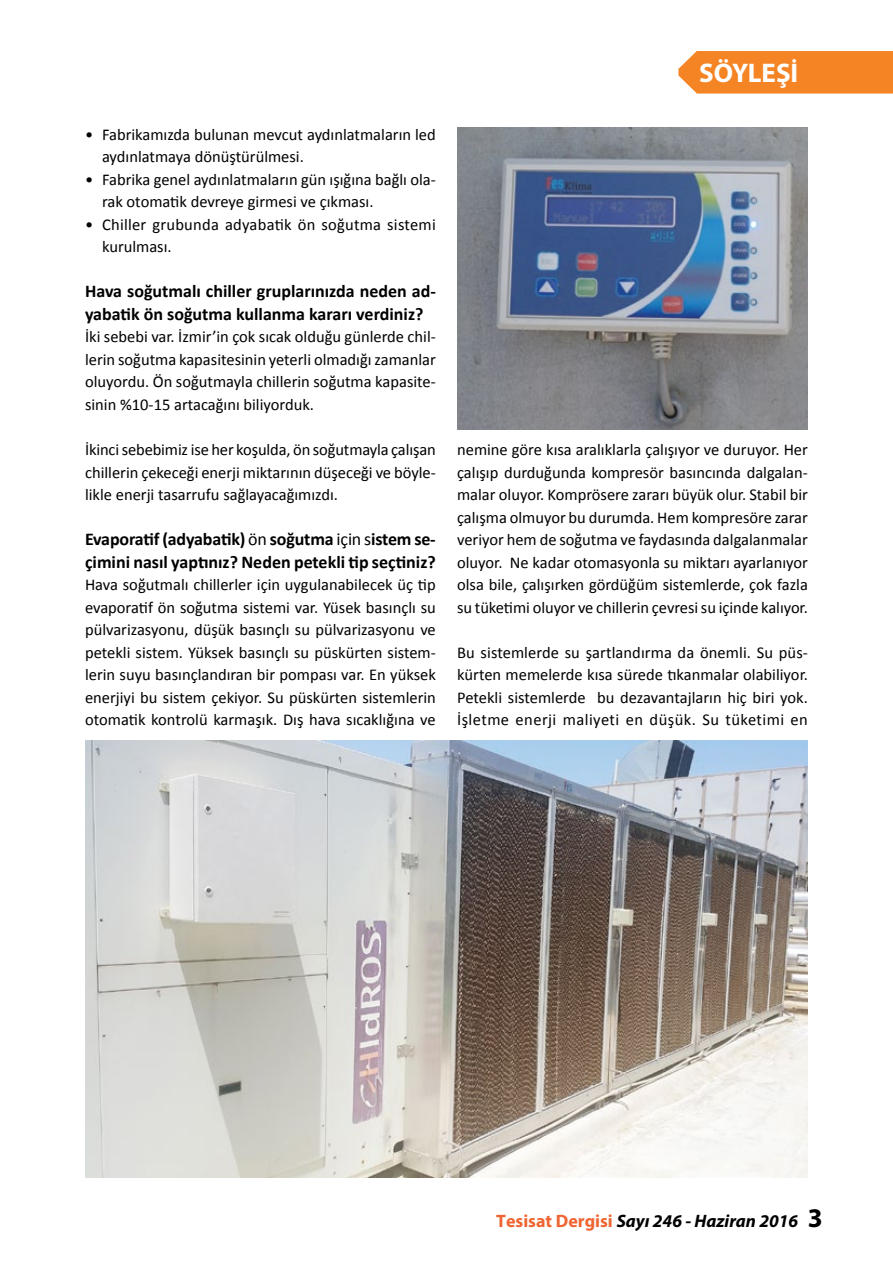
<style>
.page{position:relative;width:893px;height:1263px;background:#fff}
.page>*{position:absolute;margin:0;border:0;box-sizing:border-box;transform-origin:0 0}
.t1{font:700 27px "Myriad Pro";color:#fff}
.t2{font:700 18px/22.5px "Calibri";color:#000}
.t3{font:italic 700 18px "Myriad Pro";color:#000}
.t4{font:16.5px/22.5px "Calibri";color:#000;text-align:justify}
.s1{font-weight:400}
.s2{font-style:normal;color:#ef6532}
.s3{font-style:normal;font-size:27px}
</style>
<div class="page">
<div style="left:678px;top:51px;width:215px;height:43px;background:#f58425"></div>
<img style="left:457px;top:128px;width:351px;height:301px">
<img style="left:85px;top:741px;width:723px;height:437px">
<p class="t4" style="left:102px;top:123px;width:335px;text-indent:-17px">• Fabrikamızda bulunan mevcut aydınlatmaların led aydınlatmaya dönüştürülmesi.</p>
<p class="t4" style="left:102px;top:168px;width:335px;text-indent:-17px">• Fabrika genel aydınlatmaların gün ışığına bağlı ola&shy;rak otomatik devreye girmesi ve çıkması.</p>
<p class="t4" style="left:102px;top:213px;width:335px;text-indent:-17px">• Chiller grubunda adyabatik ön soğutma sistemi kurulması.</p>
<p class="t2" style="left:85px;top:280px;width:352px">Hava soğutmalı chiller gruplarınızda neden ad&shy;yabatik ön soğutma kullanma kararı verdiniz?</p>
<p class="t4" style="left:85px;top:325px;width:352px">İki sebebi var. İzmir’in çok sıcak olduğu günlerde chil&shy;lerin soğutma kapasitesinin yeterli olmadığı zamanlar oluyordu. Ön soğutmayla chillerin soğutma kapasite&shy;sinin %10-15 artacağını biliyorduk.</p>
<p class="t4" style="left:85px;top:438px;width:352px">İkinci sebebimiz ise her koşulda, ön soğutmayla çalışan chillerin çekeceği enerji miktarının düşeceği ve böyle&shy;likle enerji tasarrufu sağlayacağımızdı.</p>
<p class="t2" style="left:85px;top:527px;width:352px">Evaporatif (adyabatik) <span class="s1">ön</span> soğutma <span class="s1">için s</span>istem se&shy;çimini nasıl yaptınız? Neden petekli tip seçtiniz?</p>
<p class="t4" style="left:85px;top:573px;width:352px">Hava soğutmalı chillerler için uygulanabilecek üç tip evaporatif ön soğutma sistemi var. Yüsek basınçlı su pülvarizasyonu, düşük basınçlı su pülvarizasyonu ve petekli sistem. Yüksek basınçlı su püskürten sistem&shy;lerin suyu basınçlandıran bir pompası var. En yüksek enerjiyi bu sistem çekiyor. Su püskürten sistemlerin otomatik kontrolü karmaşık. Dış hava sıcaklığına ve</p>
<h1 class="t1" style="left:699px;top:56px;width:101px">SÖYLEŞİ</h1>
<p class="t4" style="left:457px;top:438px;width:352px">nemine göre kısa aralıklarla çalışıyor ve duruyor. Her çalışıp durduğunda kompresör basıncında dalgalan&shy;malar oluyor. Komprösere zararı büyük olur. Stabil bir çalışma olmuyor bu durumda. Hem kompresöre zarar veriyor hem de soğutma ve faydasında dalgalanmalar oluyor. Ne kadar otomasyonla su miktarı ayarlanıyor olsa bile, çalışırken gördüğüm sistemlerde, çok fazla su tüketimi oluyor ve chillerin çevresi su içinde kalıyor.</p>
<p class="t4" style="left:457px;top:640px;width:352px">Bu sistemlerde su şartlandırma da önemli. Su püs&shy;kürten memelerde kısa sürede tıkanmalar olabiliyor.<br>Petekli sistemlerde bu dezavantajların hiç biri yok.<br>İşletme enerji maliyeti en düşük. Su tüketimi en</p>
<p class="t3" style="left:496px;top:1209px;width:328px"><span class="s2">Tesisat Dergisi</span> Sayı 246 - Haziran 2016 <span class="s3">3</span></p>
</div>
